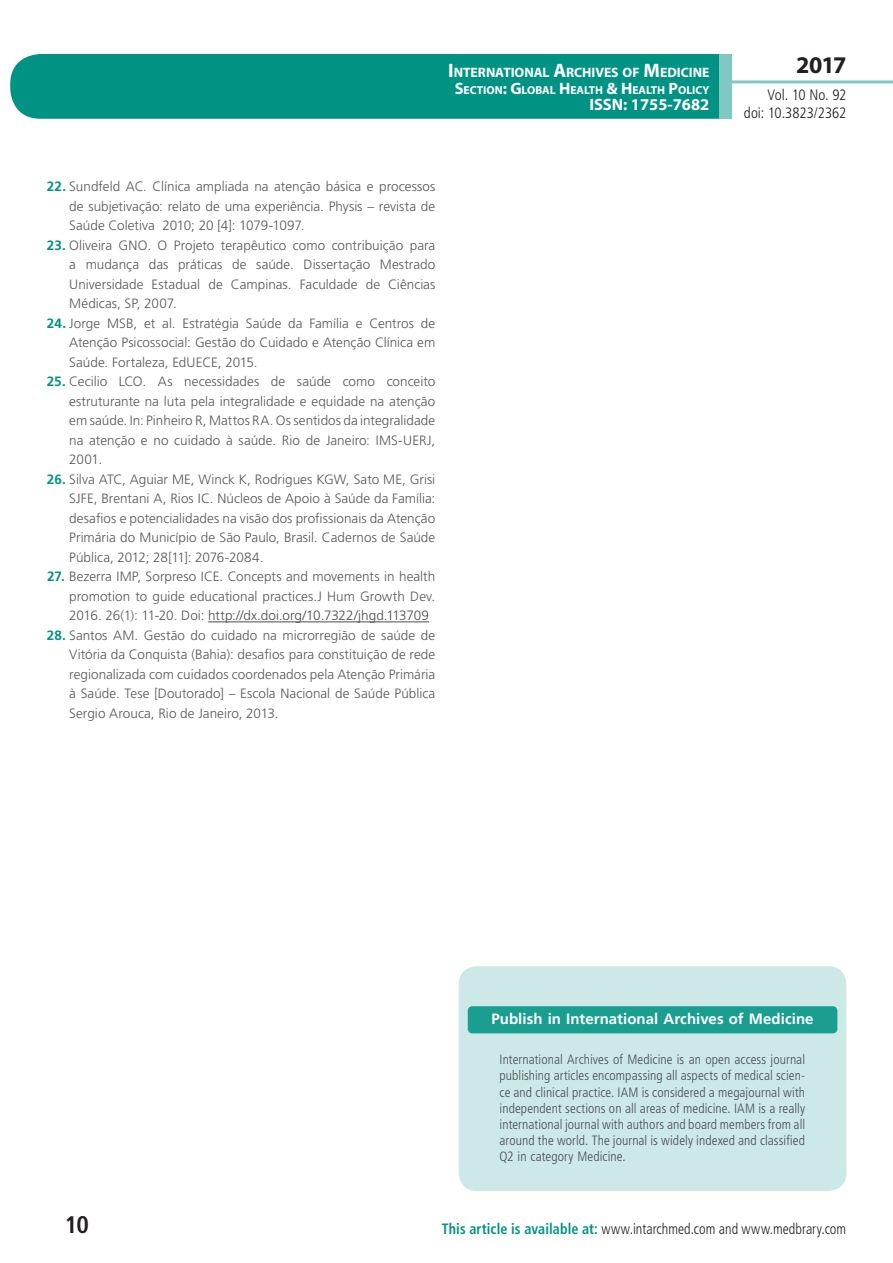
<style>
.page{position:relative;width:893px;height:1263px;background:#fff}
.page>*{position:absolute;margin:0;border:0;box-sizing:border-box;transform-origin:0 0}
.t1{font:700 24px "Myriad Pro";color:#231f20}
.t2{font:700 condensed 24px "Frutiger LT Std";color:#231f20}
.t3{font:700 16.5px "Myriad Pro";color:#fff}
.t4{font:300 condensed 15px "Frutiger LT Std";color:#231f20;scale:.94 1}
.t5{font:700 15px "Frutiger LT Std";letter-spacing:.005em;color:#fff}
.t6{font:300 condensed 15px/18px "Frutiger LT Std";color:#231f20;text-align:right}
.t7{font:700 13.65px "Myriad Pro";letter-spacing:-.005em;color:#fff}
.t8{font:300 13.5px/19.5px "Frutiger LT Std";letter-spacing:.005em;color:#57585a;text-align:justify}
.t9{font:300 condensed 13.5px/16.2px "Frutiger LT Std";letter-spacing:.01em;color:#4b4c4d;text-align:justify}
.t10{font:700 11.55px "Myriad Pro";color:#fff}
.s1{font-size:19.5px}
.s2{font-size:16.5px}
.s3{font-weight:700;color:#009384}
.s4{color:#4b4c4d}
</style>
<div class="page">
<div style="left:10px;top:54px;width:775px;height:65px;background:#009384;border-radius:30px"></div>
<div style="left:732px;top:0;width:161px;height:157px;background:#fff"></div>
<hr style="left:730px;top:80px;width:163px;height:3px;background:#80c9c2">
<div style="left:719px;top:54px;width:13px;height:65px;background:#80c9c2"></div>
<hr style="left:208px;top:621px;width:221px;height:1px;background:#4b4c4d">
<div style="left:459px;top:966px;width:387px;height:225px;background:#cce9e7;border-radius:18px"></div>
<div style="left:468px;top:1006px;width:369px;height:27px;background:#1a9e90;border-radius:4px"></div>
<p class="t7" style="left:448px;top:64px;width:263px"><span class="s1">I</span>NTERNATIONAL <span class="s1">A</span>RCHIVES OF <span class="s1">M</span>EDICINE</p>
<p class="t10" style="left:455px;top:82px;width:256px"><span class="s2">S</span>ECTION<span class="s2">: G</span>LOBAL <span class="s2">H</span> EALTH <span class="s2">&amp; H</span> EALTH <span class="s2">P</span>OLICY</p>
<p class="t3" style="left:589px;top:94px;width:122px">ISSN: 1755-7682</p>
<p class="t8" style="left:69px;top:177px;width:368px;text-indent:-23px"><span class="s3">22.</span> Sundfeld AC. Clínica ampliada na atenção básica e processos de subjetivação: relato de uma experiência. Physis – revista de Saúde Coletiva 2010; 20 [4]: 1079-1097.</p>
<p class="t8" style="left:69px;top:236px;width:368px;text-indent:-22px"><span class="s3">23.</span> Oliveira GNO. O Projeto terapêutico como contribuição para a mudança das práticas de saúde. Dissertação Mestrado Universidade Estadual de Campinas. Faculdade de Ciências Médicas, SP, 2007.</p>
<p class="t8" style="left:69px;top:314px;width:368px;text-indent:-22px"><span class="s3">24.</span> Jorge MSB, et al. Estratégia Saúde da Família e Centros de Atenção Psicossocial: Gestão do Cuidado e Atenção Clínica em Saúde. Fortaleza, EdUECE, 2015.</p>
<p class="t8" style="left:69px;top:372px;width:368px;text-indent:-23px"><span class="s3">25.</span> Cecilio LCO. As necessidades de saúde como conceito estruturante na luta pela integralidade e equidade na atenção em saúde. In: Pinheiro R, Mattos RA. Os sentidos da integralidade na atenção e no cuidado à saúde. Rio de Janeiro: IMS-UERJ, 2001.</p>
<p class="t8" style="left:69px;top:470px;width:368px;text-indent:-23px"><span class="s3">26.</span> Silva ATC, Aguiar ME, Winck K, Rodrigues KGW, Sato ME, Grisi SJFE, Brentani A, Rios IC. Núcleos de Apoio à Saúde da Família: desafios e potencialidades na visão dos profissionais da Atenção Primária do Município de São Paulo, Brasil. Cadernos de Saúde Pública, 2012; 28[11]: 2076-2084.</p>
<p class="t8" style="left:69px;top:567px;width:368px;text-indent:-22px"><span class="s3">27.</span> Bezerra IMP, Sorpreso ICE. Concepts and movements in health promotion to guide educational practices.J Hum Growth Dev.<br>2016. 26(1): 11-20. Doi: <span class="s4">http://dx.doi.org/10.7322/jhgd.113709</span></p>
<p class="t8" style="left:69px;top:626px;width:368px;text-indent:-23px"><span class="s3">28.</span> Santos AM. Gestão do cuidado na microrregião de saúde de Vitória da Conquista (Bahia): desafios para constituição de rede regionalizada com cuidados coordenados pela Atenção Primária à Saúde. Tese [Doutorado] – Escola Nacional de Saúde Pública Sergio Arouca, Rio de Janeiro, 2013.</p>
<h1 class="t1" style="left:796px;top:49px;width:52px">2017</h1>
<p class="t6" style="left:744px;top:86px;width:104px">Vol. 10 No. 92 doi: 10.3823/2362</p>
<p class="t5" style="left:491px;top:1010px;width:324px">Publish in International Archives of Medicine</p>
<p class="t9" style="left:500px;top:1052px;width:307px">International Archives of Medicine is an open access journal publishing articles encompassing all aspects of medical scien&shy;ce and clinical practice. IAM is considered a megajournal with independent sections on all areas of medicine. IAM is a really international journal with authors and board members from all around the world. The journal is widely indexed and classified Q2 in category Medicine.</p>
<h1 class="t2" style="left:65px;top:1210px;width:26px">10</h1>
<p class="t4" style="left:442px;top:1220px;width:432px"><span class="s3">This article is available at:</span> www.intarchmed.com and www.medbrary.com</p>
</div>
